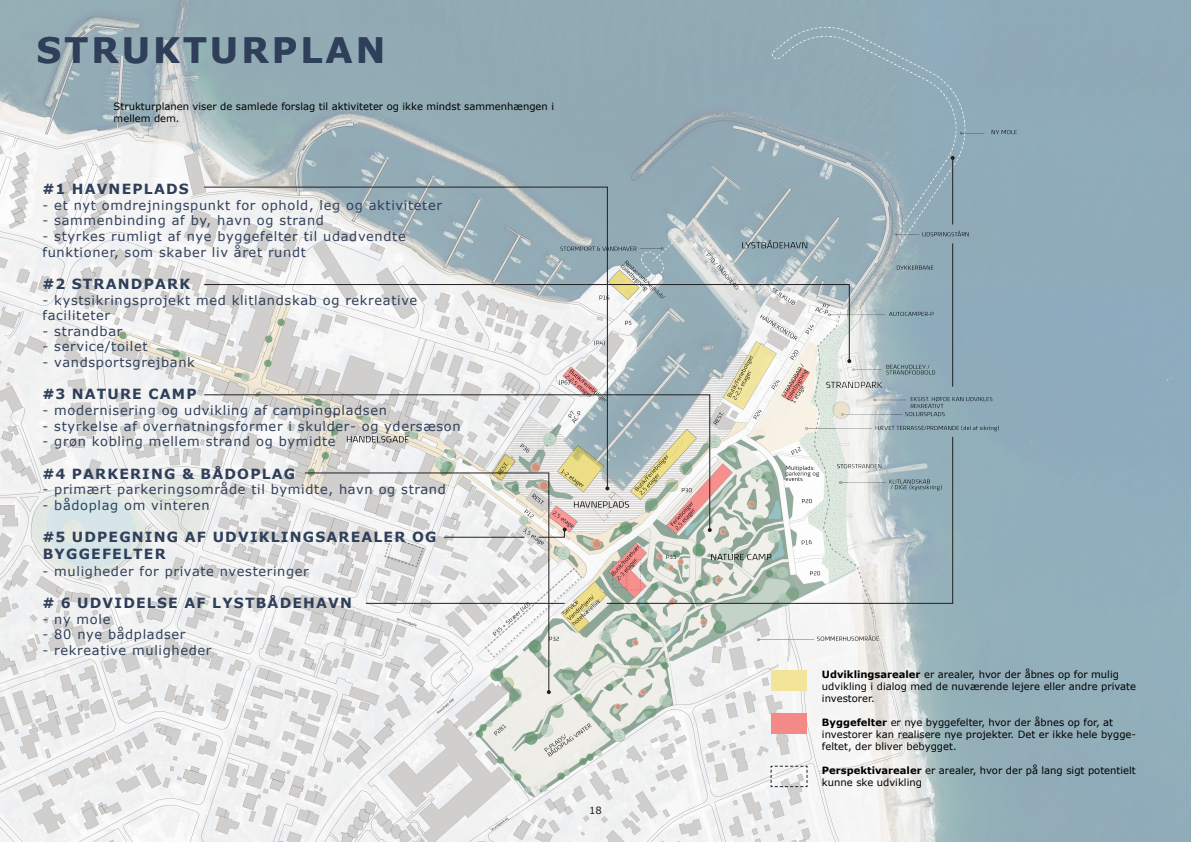
<style>
.page{position:relative;width:1191px;height:842px;background:#fff}
.page>*{position:absolute;margin:0;border:0;box-sizing:border-box;transform-origin:0 0}
.t1{font:700 35px "Verdana";letter-spacing:.085em;color:#2f3f59}
.t2{font:700 14px/16.8px "Verdana";letter-spacing:.085em;color:#2f3f59}
.t3{font:13px/15.6px "Verdana";letter-spacing:.05em;color:#2f3f59}
.t4{font:10px/12px "Verdana";color:#000}
.t5{font:10px "Verdana";color:#221d1a}
.s1{font-weight:700}
</style>
<div class="page">
<img style="left:0;top:0;width:1191px;height:842px">
<svg style="left:203px;top:186px;width:405px;height:208px"></svg>
<svg style="left:203px;top:284px;width:647px;height:78px"></svg>
<svg style="left:847px;top:359px;width:4px;height:4px"></svg>
<svg style="left:203px;top:394px;width:507px;height:137px"></svg>
<svg style="left:304px;top:472px;width:246px;height:221px"></svg>
<svg style="left:547px;top:690px;width:4px;height:4px"></svg>
<hr style="left:444px;top:537px;width:80px;height:1px;background:#231f20">
<hr style="left:366px;top:603px;width:199px;height:1px;background:#231f20">
<div style="left:771px;top:670px;width:36px;height:20px;background:#f2e59a"></div>
<div style="left:771px;top:713px;width:36px;height:20px;background:#f48987"></div>
<svg style="left:770px;top:765px;width:38px;height:23px"></svg>
<hr style="left:952px;top:158px;width:1px;height:66px;background:#231f20">
<svg style="left:950px;top:156px;width:4px;height:4px"></svg>
<hr style="left:952px;top:243px;width:1px;height:144px;background:#231f20">
<svg style="left:606px;top:436px;width:347px;height:168px"></svg>
<svg style="left:537px;top:527px;width:29px;height:11px"></svg>
<p class="t1" style="left:37px;top:25px;width:350px">STRUKTURPLAN</p>
<p class="t4" style="left:114px;top:100px;width:442px">Strukturplanen viser de samlede forslag til aktiviteter og ikke mindst sammenhængen i mellem dem.</p>
<p class="t2" style="left:43px;top:180px;width:148px">#1 HAVNEPLADS</p>
<p class="t3" style="left:43px;top:197px;width:401px">- et nyt omdrejningspunkt for ophold, leg og aktiviteter</p>
<p class="t3" style="left:43px;top:213px;width:283px">- sammenbinding af by, havn og strand</p>
<p class="t3" style="left:43px;top:228px;width:365px">- styrkes rumligt af nye byggefelter til udadvendte funktioner, som skaber liv året rundt</p>
<p class="t2" style="left:43px;top:275px;width:149px">#2 STRANDPARK</p>
<p class="t3" style="left:43px;top:292px;width:376px">- kystsikringsprojekt med klitlandskab og rekreative faciliteter</p>
<p class="t3" style="left:43px;top:323px;width:81px">- strandbar</p>
<p class="t3" style="left:43px;top:339px;width:106px">- service/toilet</p>
<p class="t3" style="left:43px;top:354px;width:154px">- vandsportsgrejbank</p>
<p class="t2" style="left:43px;top:386px;width:156px">#3 NATURE CAMP</p>
<p class="t3" style="left:43px;top:402px;width:346px">- modernisering og udvikling af campingpladsen</p>
<p class="t3" style="left:43px;top:418px;width:419px">- styrkelse af overnatningsformer i skulder- og ydersæson</p>
<p class="t3" style="left:43px;top:433px;width:295px">- grøn kobling mellem strand og bymidte</p>
<p class="t2" style="left:43px;top:465px;width:254px">#4 PARKERING &amp; BÅDOPLAG</p>
<p class="t3" style="left:43px;top:481px;width:405px">- primært parkeringsområde til bymidte, havn og strand</p>
<p class="t3" style="left:43px;top:497px;width:169px">- bådoplag om vinteren</p>
<p class="t2" style="left:43px;top:528px;width:395px">#5 UDPEGNING AF UDVIKLINGSAREALER OG<br>BYGGEFELTER</p>
<p class="t3" style="left:43px;top:563px;width:268px">- muligheder for private nvesteringer</p>
<p class="t2" style="left:43px;top:594px;width:311px"># 6 UDVIDELSE AF LYSTBÅDEHAVN</p>
<p class="t3" style="left:43px;top:611px;width:69px">- ny mole</p>
<p class="t3" style="left:43px;top:627px;width:144px">- 80 nye bådpladser</p>
<p class="t3" style="left:43px;top:642px;width:170px">- rekreative muligheder</p>
<p class="t5" style="left:589px;top:803px;width:14px">18</p>
<p class="t4" style="left:822px;top:668px;width:316px"><span class="s1">Udviklingsarealer</span> er arealer, hvor der åbnes op for mulig udvikling i dialog med de nuværende lejere eller andre private investorer.</p>
<p class="t4" style="left:822px;top:716px;width:316px"><span class="s1">Byggefelter</span> er nye byggefelter, hvor der åbnes op for, at investorer kan realisere nye projekter. Det er ikke hele bygge&shy;feltet, der bliver bebygget.</p>
<p class="t4" style="left:822px;top:764px;width:315px"><span class="s1">Perspektivarealer</span> er arealer, hvor der på lang sigt potentielt kunne ske udvikling</p>
</div>
